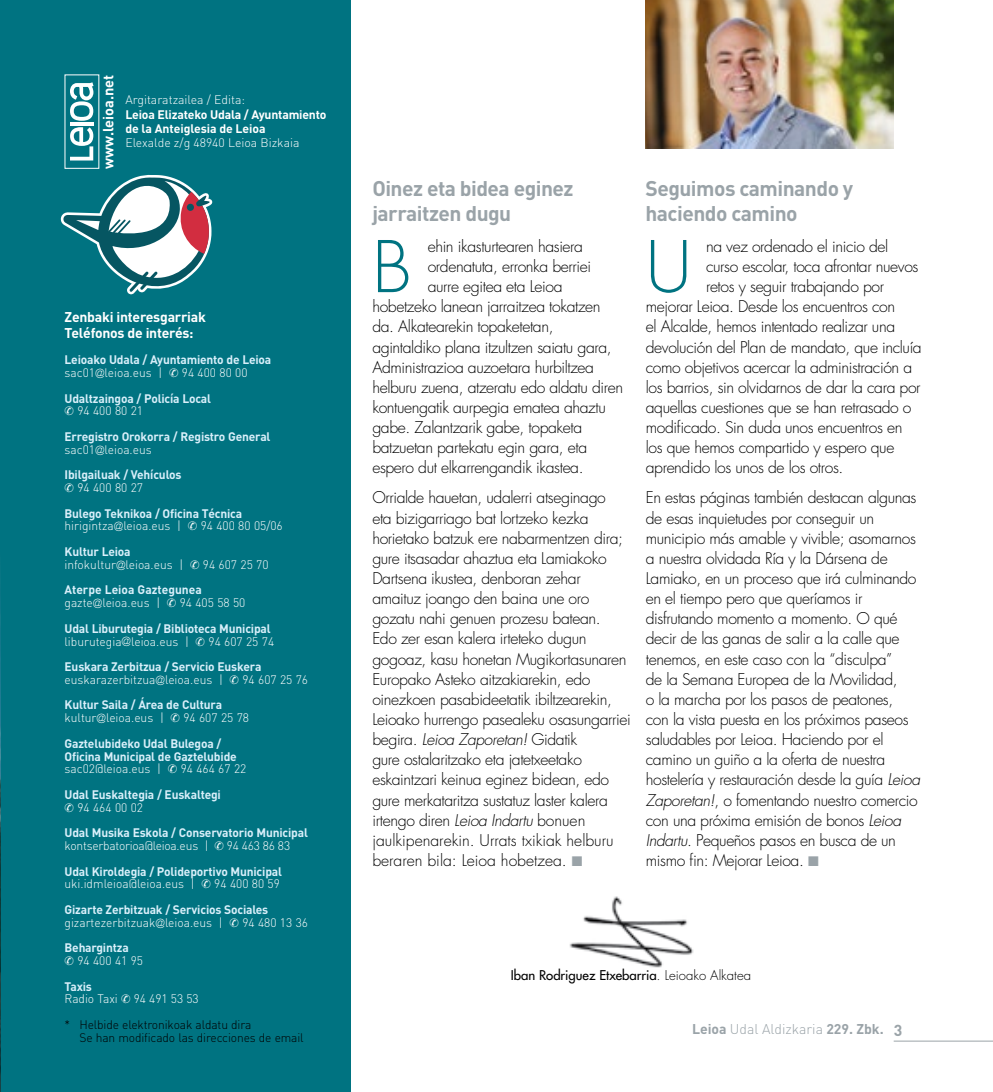
<style>
.page{position:relative;width:993px;height:1092px;background:#fff}
.page>*{position:absolute;margin:0;border:0;box-sizing:border-box;transform-origin:0 0}
.t1{font:300 69.12px "Futura";color:#007381}
.t2{font:700 21px/24.5px "DIN";letter-spacing:-.025em;color:#9aa3a8}
.t3{font:300 15.75px/20.1px "Futura";letter-spacing:-.025em;color:#000}
.t4{font:700 14.53px "DIN";color:#fff}
.t5{font:700 14px/15.8px "DIN";letter-spacing:-.015em;color:#fff}
.t6{font:300 14px "DIN";color:#9aa3a8}
.t7{font:13.12px "Futura";color:#000}
.t8{font:700 12.25px/12.8px "DIN";letter-spacing:-.015em;color:#d9effa}
.t9{font:300 12.25px/12.8px "DIN";color:#fff}
.t10{font:300 12.25px/12.8px "DIN";letter-spacing:-.01em;color:#000}
.t11{font:700 12.25px/14.3px "DIN";letter-spacing:-.015em;color:#fff}
.s1{font-weight:300;color:#fff}
.s2{font-family:"Futura";font-weight:300;color:#fff}
.s3{color:#fff}
.s4{font-weight:700;color:#d9effa}
.s5{font-family:"Futura"}
.s6{font-style:italic}
.s7{color:#9aa3a8}
.s8{font-weight:300}
.s9{font-weight:700}
.s10{font-weight:700;font-size:15.75px}
</style>
<div class="page">
<hr style="left:893px;top:1040px;width:99px;height:1px;background:#9aa3a8">
<div style="left:0;top:0;width:350px;height:1091px;background:#007381"></div>
<svg style="left:70px;top:127px;width:23px;height:33px"></svg>
<hr style="left:70px;top:122px;width:23px;height:4px;background:#fff">
<svg style="left:70px;top:82px;width:23px;height:39px"></svg>
<svg style="left:61px;top:175px;width:151px;height:119px"></svg>
<img style="left:645px;top:0;width:248px;height:149px">
<img style="left:569px;top:896px;width:125px;height:72px">
<img style="left:0;top:598px;width:1px;height:493px">
<p class="t4" style="left:99px;top:169px;width:96px;rotate:-90deg">www.leioa.net</p>
<p class="t9" style="left:125px;top:93px;width:121px">Argitaratzailea / Edita:</p>
<p class="t11" style="left:125px;top:106px;width:203px">Leioa Elizateko Udala / Ayuntamiento de la Anteiglesia de Leioa</p>
<p class="t9" style="left:125px;top:136px;width:176px">Elexalde z/g 48940 Leioa Bizkaia</p>
<p class="t5" style="left:64px;top:309px;width:143px">Zenbaki interesgarriak<br>Teléfonos de interés:</p>
<p class="t8" style="left:64px;top:353px;width:208px">Leioako Udala / Ayuntamiento de Leioa <span class="s1">sac01</span><span class="s2">@</span><span class="s1">leioa.eus |</span> <span class="s3">✆</span> <span class="s1">94 400 80 00</span></p>
<p class="t8" style="left:64px;top:391px;width:148px">Udaltzaingoa / Policía Local <span class="s3">✆</span> <span class="s1">94 400 80 21</span></p>
<p class="t8" style="left:64px;top:429px;width:207px">Erregistro Orokorra / Registro General <span class="s1">sac01</span><span class="s2">@</span><span class="s1">leioa.eus</span></p>
<p class="t8" style="left:64px;top:468px;width:118px">Ibilgailuak / Vehículos <span class="s3">✆</span> <span class="s1">94 400 80 27</span></p>
<p class="t9" style="left:64px;top:506px;width:220px"><span class="s4">Bulego Teknikoa / Oficina Técnica </span>hirigintza<span class="s5">@</span>leioa.eus | ✆ 94 400 80 05/06</p>
<p class="t9" style="left:64px;top:545px;width:205px"><span class="s4">Kultur Leioa<br></span>infokultur<span class="s5">@</span>leioa.eus | ✆ 94 607 25 70</p>
<p class="t9" style="left:64px;top:583px;width:182px"><span class="s4">Aterpe Leioa Gaztegunea </span>gazte<span class="s5">@</span>leioa.eus | ✆ 94 405 58 50</p>
<p class="t8" style="left:64px;top:621px;width:211px">Udal Liburutegia / Biblioteca Municipal <span class="s1">liburutegia</span><span class="s2">@</span><span class="s1">leioa.eus |</span> <span class="s3">✆</span> <span class="s1">94 607 25 74</span></p>
<p class="t9" style="left:64px;top:660px;width:245px"><span class="s4">Euskara Zerbitzua / Servicio Euskera </span>euskarazerbitzua<span class="s5">@</span>leioa.eus | ✆ 94 607 25 76</p>
<p class="t8" style="left:64px;top:698px;width:186px">Kultur Saila / Área de Cultura <span class="s1">kultur</span><span class="s2">@</span><span class="s1">leioa.eus |</span> <span class="s3">✆</span> <span class="s1">94 607 25 78</span></p>
<p class="t8" style="left:64px;top:736px;width:183px">Gaztelubideko Udal Bulegoa /<br>Oficina Municipal de Gaztelubide <span class="s1">sac02@leioa.eus |</span> <span class="s3">✆</span> <span class="s1">94 464 67 22</span></p>
<p class="t8" style="left:64px;top:787px;width:158px">Udal Euskaltegia / Euskaltegi <span class="s3">✆</span> <span class="s1">94 464 00 02</span></p>
<p class="t8" style="left:64px;top:825px;width:245px">Udal Musika Eskola / Conservatorio Municipal <span class="s1">kontserbatorioa@leioa.eus |</span> <span class="s3">✆</span> <span class="s1">94 463 86 83</span></p>
<p class="t8" style="left:64px;top:864px;width:219px">Udal Kiroldegia / Polideportivo Municipal <span class="s1">uki.idmleioa@leioa.eus |</span> <span class="s3">✆</span> <span class="s1">94 400 80 59</span></p>
<p class="t9" style="left:64px;top:903px;width:245px"><span class="s4">Gizarte Zerbitzuak / Servicios Sociales </span>gizartezerbitzuak<span class="s5">@</span>leioa.eus | ✆ 94 480 13 36</p>
<p class="t8" style="left:64px;top:940px;width:80px">Behargintza<br><span class="s3">✆</span> <span class="s1">94 400 41 95</span></p>
<p class="t9" style="left:64px;top:979px;width:136px"><span class="s4">Taxis<br></span>Radio Taxi ✆ 94 491 53 53</p>
<p class="t10" style="left:79px;top:1018px;width:226px;text-indent:-15px">* Helbide elektronikoak aldatu dira<br>Se han modificado las direcciones de email</p>
<h2 class="t2" style="left:372px;top:175px;width:203px">Oinez eta bidea eginez jarraitzen dugu</h2>
<h1 class="t1" style="left:372px;top:225px;width:41px">B</h1>
<p class="t3" style="left:427px;top:236px;width:157px">ehin ikasturtearen hasiera</p>
<p class="t3" style="left:427px;top:257px;width:165px">ordenatuta, erronka berriei</p>
<p class="t3" style="left:427px;top:277px;width:136px">aurre egitea eta Leioa</p>
<p class="t3" style="left:372px;top:297px;width:230px">hobetzeko lanean jarraitzea tokatzen</p>
<p class="t3" style="left:372px;top:317px;width:183px">da. Alkatearekin topaketetan,</p>
<p class="t3" style="left:372px;top:337px;width:241px">agintaldiko plana itzultzen saiatu gara,</p>
<p class="t3" style="left:372px;top:357px;width:223px">Administrazioa auzoetara hurbiltzea</p>
<p class="t3" style="left:372px;top:377px;width:252px">helburu zuena, atzeratu edo aldatu diren</p>
<p class="t3" style="left:372px;top:397px;width:235px">kontuengatik aurpegia ematea ahaztu</p>
<p class="t3" style="left:372px;top:418px;width:211px">gabe. Zalantzarik gabe, topaketa</p>
<p class="t3" style="left:372px;top:438px;width:216px">batzuetan partekatu egin gara, eta</p>
<p class="t3" style="left:372px;top:458px;width:213px">espero dut elkarrengandik ikastea.</p>
<p class="t3" style="left:372px;top:488px;width:260px">Orrialde hauetan, udalerri atseginago<br>eta bizigarriago bat lortzeko kezka horietako batzuk ere nabarmentzen dira; gure itsasadar ahaztua eta Lamiakoko Dartsena ikustea, denboran zehar amaituz joango den baina une oro gozatu nahi genuen prozesu batean.<br>Edo zer esan kalera irteteko dugun gogoaz, kasu honetan Mugikortasunaren Europako Asteko aitzakiarekin, edo oinezkoen pasabideetatik ibiltzearekin, Leioako hurrengo pasealeku osasungarriei begira. <span class="s6">Leioa Zaporetan!</span> Gidatik<br>gure ostalaritzako eta jatetxeetako eskaintzari keinua eginez bidean, edo gure merkataritza sustatuz laster kalera irtengo diren <span class="s6">Leioa Indartu</span> bonuen jaulkipenarekin. Urrats txikiak helburu beraren bila: Leioa hobetzea. <span class="s7">■</span></p>
<h2 class="t2" style="left:645px;top:175px;width:209px">Seguimos caminando y haciendo camino</h2>
<h1 class="t1" style="left:645px;top:225px;width:47px">U</h1>
<p class="t3" style="left:705px;top:236px;width:184px">na vez ordenado el inicio del</p>
<p class="t3" style="left:705px;top:257px;width:214px">curso escolar, toca afrontar nuevos</p>
<p class="t3" style="left:705px;top:277px;width:179px">retos y seguir trabajando por</p>
<p class="t3" style="left:645px;top:297px;width:251px">mejorar Leioa. Desde los encuentros con</p>
<p class="t3" style="left:645px;top:317px;width:251px">el Alcalde, hemos intentado realizar una</p>
<p class="t3" style="left:645px;top:337px;width:277px">devolución del Plan de mandato, que incluía</p>
<p class="t3" style="left:645px;top:357px;width:268px">como objetivos acercar la administración a</p>
<p class="t3" style="left:645px;top:377px;width:276px">los barrios, sin olvidarnos de dar la cara por</p>
<p class="t3" style="left:645px;top:397px;width:267px">aquellas cuestiones que se han retrasado o</p>
<p class="t3" style="left:645px;top:418px;width:258px">modificado. Sin duda unos encuentros en</p>
<p class="t3" style="left:645px;top:438px;width:250px">los que hemos compartido y espero que</p>
<p class="t3" style="left:645px;top:458px;width:199px">aprendido los unos de los otros.</p>
<p class="t3" style="left:645px;top:488px;width:276px">En estas páginas también destacan algunas de esas inquietudes por conseguir un municipio más amable y vivible; asomarnos a nuestra olvidada Ría y la Dársena de Lamiako, en un proceso que irá culminando en el tiempo pero que queríamos ir disfrutando momento a momento. O qué decir de las ganas de salir a la calle que tenemos, en este caso con la “disculpa”<br>de la Semana Europea de la Movilidad,<br>o la marcha por los pasos de peatones, con la vista puesta en los próximos paseos saludables por Leioa. Haciendo por el camino un guiño a la oferta de nuestra hostelería y restauración desde la guía <span class="s6">Leioa Zaporetan!</span>, o fomentando nuestro comercio con una próxima emisión de bonos <span class="s6">Leioa Indartu</span>. Pequeños pasos en busca de un mismo fin: Mejorar Leioa. <span class="s7">■</span></p>
<p class="t7" style="left:510px;top:967px;width:242px">Iban Rodriguez Etxebarria<span class="s8">. Leioako Alkatea</span></p>
<p class="t6" style="left:691px;top:1020px;width:212px"><span class="s9">Leioa</span> Udal Aldizkaria <span class="s9">229. Zbk.</span> <span class="s10">3</span></p>
</div>
